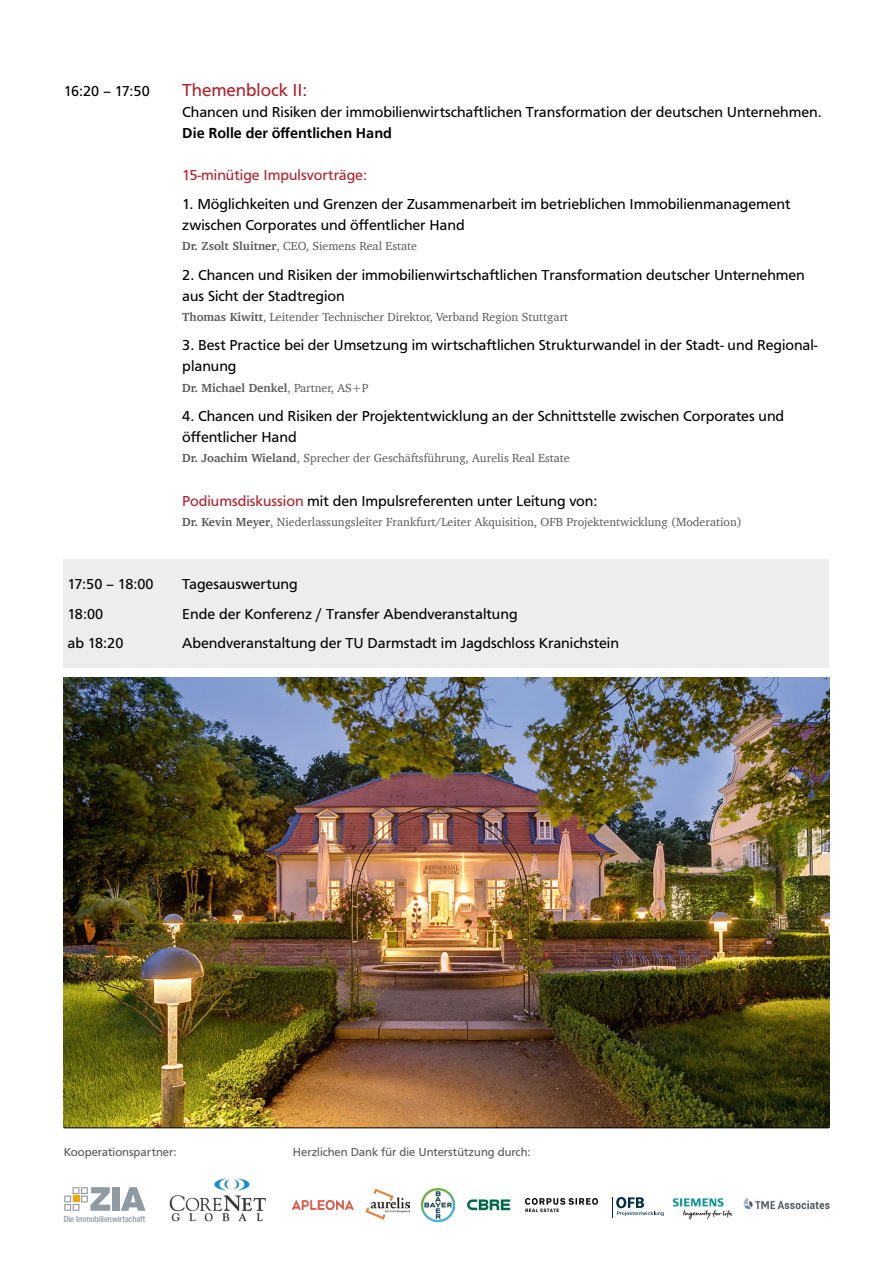
<style>
.page{position:relative;width:893px;height:1263px;background:#fff}
.page>*{position:absolute;margin:0;border:0;box-sizing:border-box;transform-origin:0 0}
.t1{font:18px "Front Page Pro";color:#b61f29}
.t2{font:15px/21px "Front Page Pro";color:#000}
.t3{font:500 15px "Front Page Pro";color:#000}
.t4{font:15px "Front Page Pro";color:#b61f29}
.t5{font:12px "Charter";color:#575756}
.t6{font:12px "Front Page Pro";color:#575756}
.t7{font:700 12px "Charter";color:#575756}
.t8{font:500 condensed 8.55px "Helvetica Neue";letter-spacing:-.005em;color:#8f9aa4}
.s1{font-weight:700}
.s2{font-weight:400}
.s3{color:#b61f29}
</style>
<div class="page">
<img style="left:64px;top:677px;width:765px;height:450px">
<div style="left:64px;top:560px;width:765px;height:108px;background:#ededed"></div>
<hr style="left:64px;top:1127px;width:765px;height:1px;background:#000">
<img style="left:169px;top:1178px;width:97px;height:44px">
<svg style="left:121px;top:1187px;width:25px;height:24px"></svg>
<div style="left:112px;top:1187px;width:8px;height:24px;background:#8f9aa4"></div>
<svg style="left:64px;top:1187px;width:46px;height:24px"></svg>
<img style="left:525px;top:1198px;width:72px;height:13px">
<svg style="left:467px;top:1199px;width:43px;height:11px"></svg>
<img style="left:366px;top:1188px;width:44px;height:32px">
<img style="left:422px;top:1188px;width:33px;height:34px">
<img style="left:743px;top:1197px;width:87px;height:13px">
<img style="left:672px;top:1198px;width:61px;height:22px">
<svg style="left:612px;top:1197px;width:52px;height:20px"></svg>
<img style="left:293px;top:1201px;width:61px;height:8px">
<p class="t2" style="left:64px;top:79px;width:87px">16:20 – 17:50</p>
<p class="t1" style="left:182px;top:76px;width:126px">Themenblock II:</p>
<p class="t2" style="left:182px;top:100px;width:641px">Chancen und Risiken der immobilienwirtschaftlichen Transformation der deutschen Unternehmen.</p>
<p class="t3" style="left:182px;top:122px;width:211px">Die Rolle der öffentlichen Hand</p>
<p class="t4" style="left:182px;top:164px;width:186px">15-minütige Impulsvorträge:</p>
<p class="t2" style="left:182px;top:192px;width:610px">1. Möglichkeiten und Grenzen der Zusammenarbeit im betrieblichen Immobilienmanagement zwischen Corporates und öffentlicher Hand</p>
<p class="t5" style="left:182px;top:236px;width:236px"><span class="s1">Dr. Zsolt Sluitner</span>, CEO, Siemens Real Estate</p>
<p class="t2" style="left:182px;top:263px;width:624px">2. Chancen und Risiken der immobilienwirtschaftlichen Transformation deutscher Unternehmen aus Sicht der Stadtregion</p>
<p class="t5" style="left:182px;top:306px;width:387px"><span class="s1">Thomas Kiwitt</span>, Leitender Technischer Direktor, Verband Region Stuttgart</p>
<p class="t2" style="left:182px;top:334px;width:637px">3. Best Practice bei der Umsetzung im wirtschaftlichen Strukturwandel in der Stadt- und Regional&shy;planung</p>
<p class="t7" style="left:182px;top:377px;width:188px">Dr. Michael Denkel<span class="s2">, Partner, AS+P</span></p>
<p class="t2" style="left:182px;top:404px;width:603px">4. Chancen und Risiken der Projektentwicklung an der Schnittstelle zwischen Corporates und öffentlicher Hand</p>
<p class="t5" style="left:182px;top:448px;width:389px"><span class="s1">Dr. Joachim Wieland</span>, Sprecher der Geschäftsführung, Aurelis Real Estate</p>
<p class="t2" style="left:182px;top:490px;width:417px"><span class="s3">Podiumsdiskussion</span> mit den Impulsreferenten unter Leitung von:</p>
<p class="t5" style="left:182px;top:512px;width:561px"><span class="s1">Dr. Kevin Meyer</span>, Niederlassungsleiter Frankfurt/Leiter Akquisition, OFB Projektentwicklung (Moderation)</p>
<p class="t2" style="left:68px;top:573px;width:88px">17:50 – 18:00</p>
<p class="t2" style="left:182px;top:573px;width:117px">Tagesauswertung</p>
<p class="t2" style="left:68px;top:602px;width:37px">18:00</p>
<p class="t2" style="left:182px;top:602px;width:337px">Ende der Konferenz / Transfer Abendveranstaltung</p>
<p class="t2" style="left:68px;top:632px;width:57px">ab 18:20</p>
<p class="t2" style="left:182px;top:632px;width:438px">Abendveranstaltung der TU Darmstadt im Jagdschloss Kranichstein</p>
<p class="t6" style="left:64px;top:1143px;width:114px">Kooperationspartner:</p>
<p class="t8" style="left:64px;top:1213px;width:83px">Die Immobilienwirtschaft</p>
<p class="t6" style="left:293px;top:1143px;width:239px">Herzlichen Dank für die Unterstützung durch:</p>
</div>
